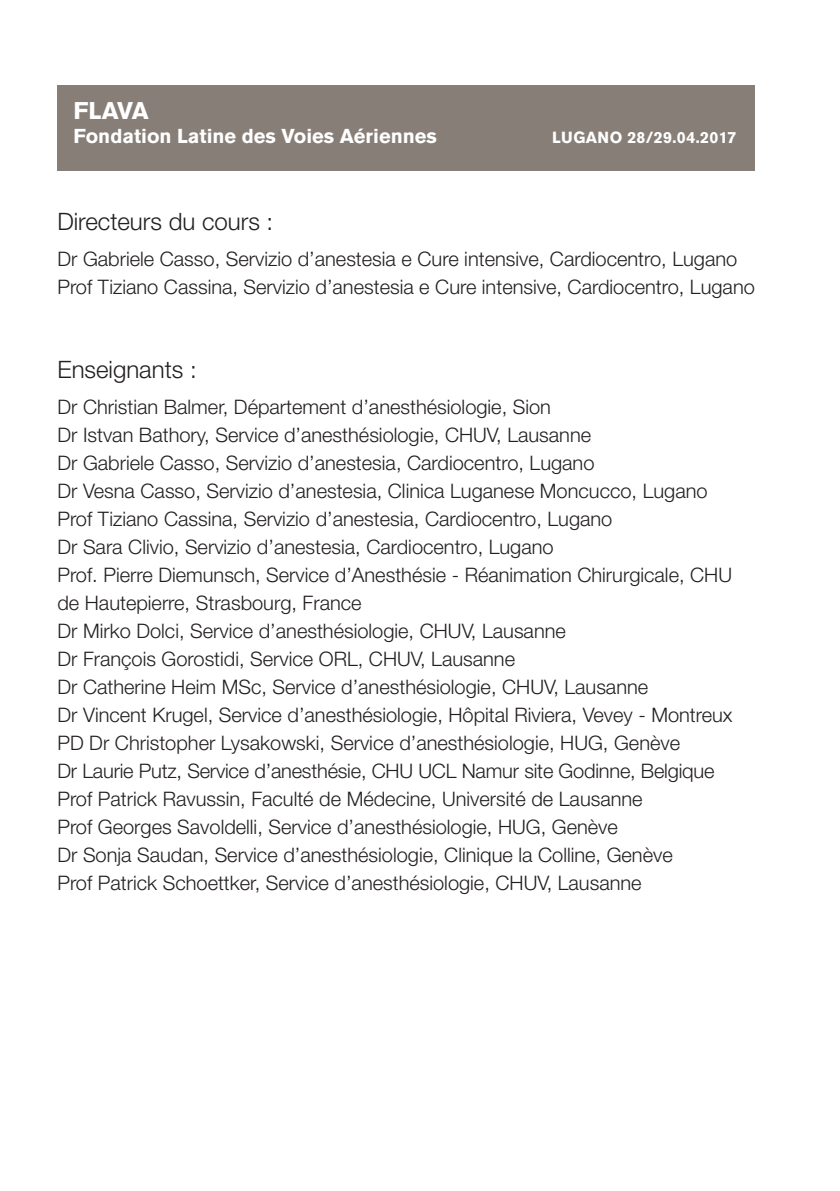
<style>
.page{position:relative;width:840px;height:1191px;background:#fff}
.page>*{position:absolute;margin:0;border:0;box-sizing:border-box;transform-origin:0 0}
.t1{font:300 24px "Helvetica Neue LT Std";color:#231f20}
.t2{font:700 24px "Akzidenz Grotesk BE";letter-spacing:-.03em;color:#fff}
.t3{font:300 20px/28px "Helvetica Neue LT Std";color:#231f20}
.t4{font:700 20px "Akzidenz Grotesk BE";color:#fff}
.t5{font:700 16px "Akzidenz Grotesk BE";letter-spacing:.02em;color:#fff}
</style>
<div class="page">
<div style="left:58px;top:85px;width:696px;height:85px;background:#877e77"></div>
<p class="t2" style="left:74px;top:97px;width:77px">FLAVA</p>
<p class="t4" style="left:74px;top:124px;width:364px">Fondation Latine des Voies Aériennes</p>
<p class="t5" style="left:551px;top:128px;width:186px">LUGANO 28/29.04.2017</p>
<p class="t1" style="left:57px;top:207px;width:217px">Directeurs du cours :</p>
<p class="t3" style="left:57px;top:244px;width:698px">Dr Gabriele Casso, Servizio d’anestesia e Cure intensive, Cardiocentro, Lugano<br>Prof Tiziano Cassina, Servizio d’anestesia e Cure intensive, Cardiocentro, Lugano</p>
<p class="t1" style="left:57px;top:355px;width:141px">Enseignants :</p>
<p class="t3" style="left:57px;top:392px;width:676px">Dr Christian Balmer, Département d’anesthésiologie, Sion<br>Dr Istvan Bathory, Service d’anesthésiologie, CHUV, Lausanne<br>Dr Gabriele Casso, Servizio d’anestesia, Cardiocentro, Lugano<br>Dr Vesna Casso, Servizio d’anestesia, Clinica Luganese Moncucco, Lugano Prof Tiziano Cassina, Servizio d’anestesia, Cardiocentro, Lugano<br>Dr Sara Clivio, Servizio d’anestesia, Cardiocentro, Lugano<br>Prof. Pierre Diemunsch, Service d’Anesthésie - Réanimation Chirurgicale, CHU de Hautepierre, Strasbourg, France<br>Dr Mirko Dolci, Service d’anesthésiologie, CHUV, Lausanne<br>Dr François Gorostidi, Service ORL, CHUV, Lausanne<br>Dr Catherine Heim MSc, Service d’anesthésiologie, CHUV, Lausanne<br>Dr Vincent Krugel, Service d’anesthésiologie, Hôpital Riviera, Vevey - Montreux PD Dr Christopher Lysakowski, Service d’anesthésiologie, HUG, Genève<br>Dr Laurie Putz, Service d’anesthésie, CHU UCL Namur site Godinne, Belgique Prof Patrick Ravussin, Faculté de Médecine, Université de Lausanne<br>Prof Georges Savoldelli, Service d’anesthésiologie, HUG, Genève<br>Dr Sonja Saudan, Service d’anesthésiologie, Clinique la Colline, Genève<br>Prof Patrick Schoettker, Service d’anesthésiologie, CHUV, Lausanne</p>
</div>
